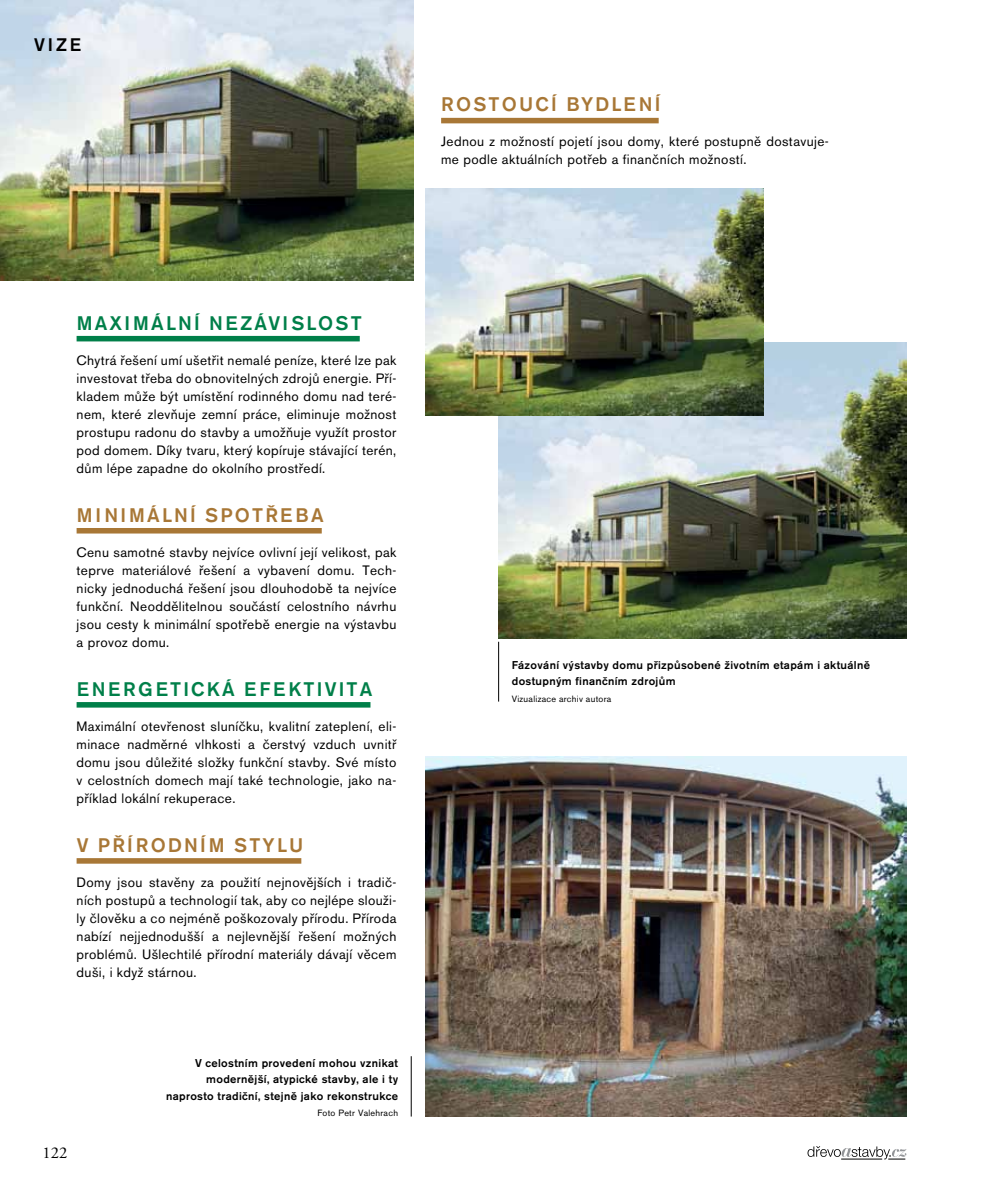
<style>
.page{position:relative;width:1000px;height:1191px;background:#fff}
.page>*{position:absolute;margin:0;border:0;box-sizing:border-box;transform-origin:0 0}
.t1{font:500 19.5px "Akzidenz Grotesk BECE";letter-spacing:.115em;color:#a87736}
.t2{font:500 19.5px "Akzidenz Grotesk BECE";letter-spacing:.115em;color:#007f49}
.t3{font:500 18px "Akzidenz Grotesk BECE";color:#000}
.t4{font:16.5px "Adobe Garamond Pro";color:#000}
.t5{font:13.5px/18px "Akzidenz Grotesk BECE";letter-spacing:.03em;color:#000;text-align:justify}
.t6{font:500 11.25px/16.5px "Akzidenz Grotesk BECE";letter-spacing:.03em;color:#000}
.t7{font:9px "Akzidenz Grotesk BECE";letter-spacing:.03em;color:#000}
</style>
<div class="page">
<img style="left:0;top:0;width:413px;height:280px">
<img style="left:498px;top:343px;width:408px;height:295px">
<svg style="left:807px;top:1146px;width:99px;height:13px"></svg>
<div style="left:441px;top:118px;width:217px;height:5px;background:#a87736"></div>
<div style="left:77px;top:336px;width:282px;height:5px;background:#007f49"></div>
<div style="left:77px;top:528px;width:245px;height:5px;background:#a87736"></div>
<div style="left:77px;top:702px;width:293px;height:5px;background:#007f49"></div>
<div style="left:77px;top:858px;width:224px;height:5px;background:#a87736"></div>
<img style="left:426px;top:756px;width:480px;height:360px">
<img style="left:426px;top:188px;width:337px;height:227px">
<hr style="left:498px;top:642px;width:1px;height:59px;background:#000">
<hr style="left:411px;top:1056px;width:1px;height:60px;background:#000">
<h2 class="t3" style="left:34px;top:34px;width:48px">Vize</h2>
<h1 class="t1" style="left:441px;top:94px;width:221px">Rostoucí bydlení</h1>
<p class="t5" style="left:441px;top:133px;width:389px">Jednou z možností pojetí jsou domy, které postupně dostavuje&shy;me podle aktuálních potřeb a finančních možností.</p>
<h1 class="t2" style="left:77px;top:312px;width:286px">Maximální nezávislost</h1>
<p class="t5" style="left:77px;top:351px;width:321px">Chytrá řešení umí ušetřit nemalé peníze, které lze pak investovat třeba do obnovitelných zdrojů energie. Pří&shy;kladem může být umístění rodinného domu nad teré&shy;nem, které zlevňuje zemní práce, eliminuje možnost prostupu radonu do stavby a umožňuje využít prostor pod domem. Díky tvaru, který kopíruje stávající terén, dům lépe zapadne do okolního prostředí.</p>
<h1 class="t1" style="left:77px;top:504px;width:248px">M inimální spotřeba</h1>
<p class="t5" style="left:77px;top:543px;width:321px">Cenu samotné stavby nejvíce ovlivní její velikost, pak teprve materiálové řešení a vybavení domu. Tech&shy;nicky jednoduchá řešení jsou dlouhodobě ta nejvíce funkční. Neoddělitelnou součástí celostního návrhu jsou cesty k minimální spotřebě energie na výstavbu a provoz domu.</p>
<h1 class="t2" style="left:77px;top:678px;width:297px">E nergetická efektivita</h1>
<p class="t5" style="left:77px;top:717px;width:321px">Maximální otevřenost sluníčku, kvalitní zateplení, eli&shy;minace nadměrné vlhkosti a čerstvý vzduch uvnitř domu jsou důležité složky funkční stavby. Své místo v celostních domech mají také technologie, jako na&shy;příklad lokální rekuperace.</p>
<h1 class="t1" style="left:77px;top:834px;width:228px">V přírodním stylu</h1>
<p class="t5" style="left:77px;top:873px;width:321px">Domy jsou stavěny za použití nejnovějších i tradič&shy;ních postupů a technologií tak, aby co nejlépe slouži&shy;ly člověku a co nejméně poškozovaly přírodu. Příroda nabízí nejjednodušší a nejlevnější řešení možných problémů. Ušlechtilé přírodní materiály dávají věcem duši, i když stárnou.</p>
<p class="t4" style="left:43px;top:1142px;width:26px">122</p>
<p class="t6" style="left:166px;top:1054px;width:233px;text-align:right">V celostním provedení mohou vznikat modernější, atypické stavby, ale i ty naprosto tradiční, stejně jako rekonstrukce</p>
<p class="t7" style="left:317px;top:1107px;width:82px">Foto Petr Valehrach</p>
<p class="t6" style="left:511px;top:656px;width:360px">Fázování výstavby domu přizpůsobené životním etapám i aktuálně dostupným finančním zdrojům</p>
<p class="t7" style="left:511px;top:693px;width:101px">Vizualizace archiv autora</p>
</div>
